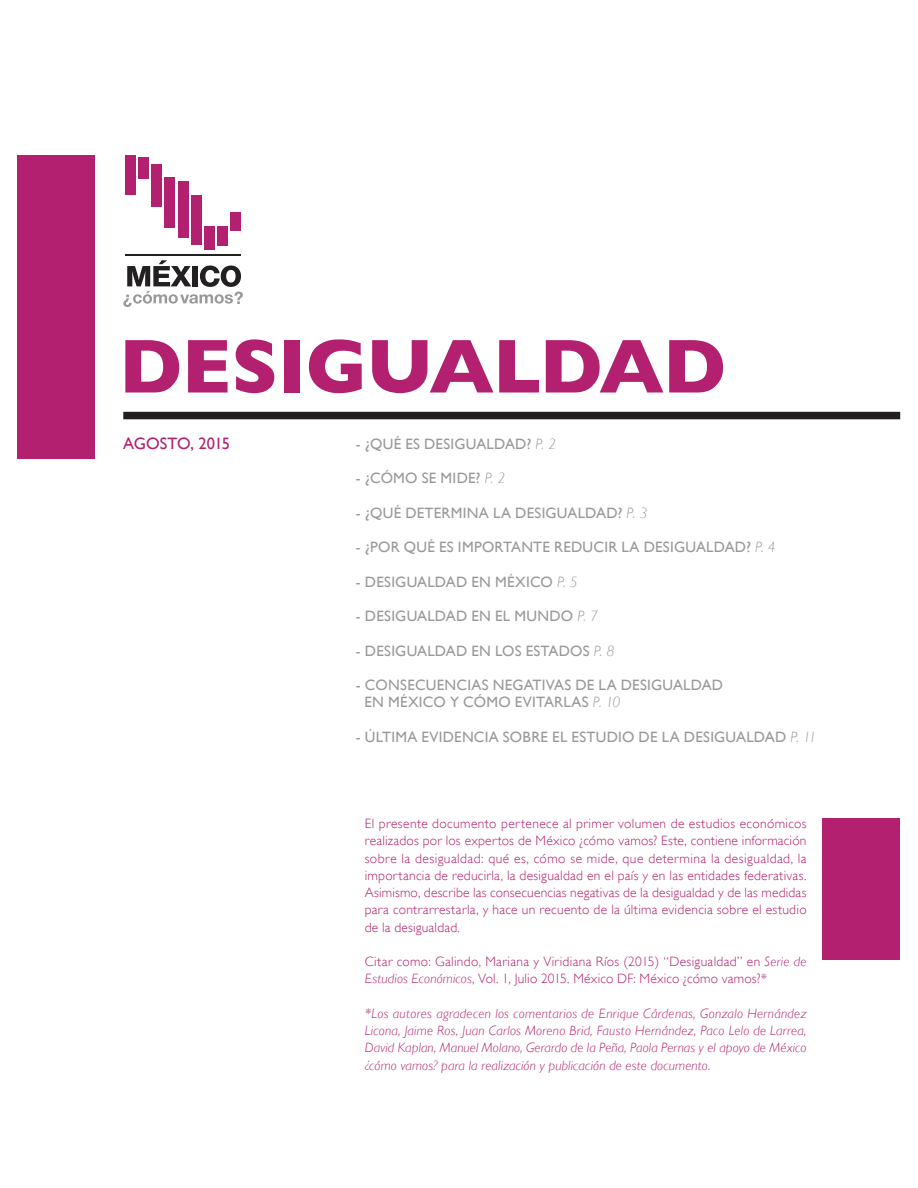
<style>
.page{position:relative;width:918px;height:1188px;background:#fff}
.page>*{position:absolute;margin:0;border:0;box-sizing:border-box;transform-origin:0 0}
.HEAD{font:700 77.4px "Gill Sans";letter-spacing:-.015em;color:#b2206f}
.título{font:16.5px "Gill Sans";letter-spacing:-.01em;color:#b2206f}
.t1{font:15px/17.2px "Gill Sans";letter-spacing:.015em;color:#99999a}
.texto{font:300 13.5px/17.2px "Gill Sans";letter-spacing:.02em;color:#b2206f;text-align:justify}
.texto-2{font:italic 300 13.5px/17.2px "Gill Sans";letter-spacing:.01em;color:#b2206f;text-align:justify}
.s1{font-weight:300;font-style:italic}
.s2{font-style:italic}
</style>
<div class="page">
<div style="left:123px;top:412px;width:777px;height:7px;background:#231f20"></div>
<div style="left:17px;top:156px;width:77px;height:303px;background:#b2206f"></div>
<div style="left:823px;top:818px;width:77px;height:141px;background:#b2206f"></div>
<svg style="left:123px;top:260px;width:120px;height:47px"></svg>
<div style="left:126px;top:156px;width:10px;height:39px;background:#b2206f"></div>
<div style="left:139px;top:157px;width:10px;height:22px;background:#b2206f"></div>
<div style="left:152px;top:164px;width:10px;height:43px;background:#b2206f"></div>
<div style="left:165px;top:177px;width:10px;height:51px;background:#b2206f"></div>
<div style="left:178px;top:181px;width:10px;height:57px;background:#b2206f"></div>
<div style="left:191px;top:195px;width:10px;height:49px;background:#b2206f"></div>
<div style="left:204px;top:226px;width:10px;height:23px;background:#b2206f"></div>
<div style="left:217px;top:226px;width:10px;height:19px;background:#b2206f"></div>
<div style="left:230px;top:213px;width:11px;height:18px;background:#b2206f"></div>
<hr style="left:125px;top:254px;width:116px;height:1px;background:#232021">
<p class="HEAD" style="left:119px;top:321px;width:609px">DESIGUALDAD</p>
<p class="título" style="left:123px;top:433px;width:108px">AGOSTO, 2015</p>
<p class="t1" style="left:356px;top:435px;width:202px">- ¿QUÉ ES DESIGUALDAD? <span class="s1">P. 2</span></p>
<p class="t1" style="left:356px;top:469px;width:151px">- ¿CÓMO SE MIDE? <span class="s1">P. 2</span></p>
<p class="t1" style="left:356px;top:504px;width:293px">- ¿QUÉ DETERMINA LA DESIGUALDAD? <span class="s1">P. 3</span></p>
<p class="t1" style="left:356px;top:538px;width:421px">- ¿POR QUÉ ES IMPORTANTE REDUCIR LA DESIGUALDAD? <span class="s1">P. 4</span></p>
<p class="t1" style="left:356px;top:573px;width:223px">- DESIGUALDAD EN MÉXICO <span class="s1">P. 5</span></p>
<p class="t1" style="left:356px;top:607px;width:244px">- DESIGUALDAD EN EL MUNDO <span class="s1">P. 7</span></p>
<p class="t1" style="left:356px;top:642px;width:260px">- DESIGUALDAD EN LOS ESTADOS <span class="s1">P. 8</span></p>
<p class="t1" style="left:364px;top:676px;width:360px;text-indent:-8px">- CONSECUENCIAS NEGATIVAS DE LA DESIGUALDAD<br>EN MÉXICO Y CÓMO EVITARLAS <span class="s1">P. 10</span></p>
<p class="t1" style="left:356px;top:728px;width:462px">- ÚLTIMA EVIDENCIA SOBRE EL ESTUDIO DE LA DESIGUALDAD <span class="s1">P. 11</span></p>
<p class="texto" style="left:365px;top:815px;width:443px">El presente documento pertenece al primer volumen de estudios económicos realizados por los expertos de México ¿cómo vamos? Este, contiene información sobre la desigualdad: qué es, cómo se mide, que determina la desigualdad, la importancia de reducirla, la desigualdad en el país y en las entidades federativas.<br>Asimismo, describe las consecuencias negativas de la desigualdad y de las medidas para contrarrestarla, y hace un recuento de la última evidencia sobre el estudio de la desigualdad.</p>
<p class="texto" style="left:365px;top:953px;width:443px">Citar como: Galindo, Mariana y Viridiana Ríos (2015) “Desigualdad” en <span class="s2">Serie de<br>Estudios Económicos</span>, Vol. 1, Julio 2015. México DF: México ¿cómo vamos?*</p>
<p class="texto-2" style="left:365px;top:1005px;width:443px">*Los autores agradecen los comentarios de Enrique Cárdenas, Gonzalo Hernández Licona, Jaime Ros, Juan Carlos Moreno Brid, Fausto Hernández, Paco Lelo de Larrea, David Kaplan, Manuel Molano, Gerardo de la Peña, Paola Pernas y el apoyo de México ¿cómo vamos? para la realización y publicación de este documento.</p>
</div>
